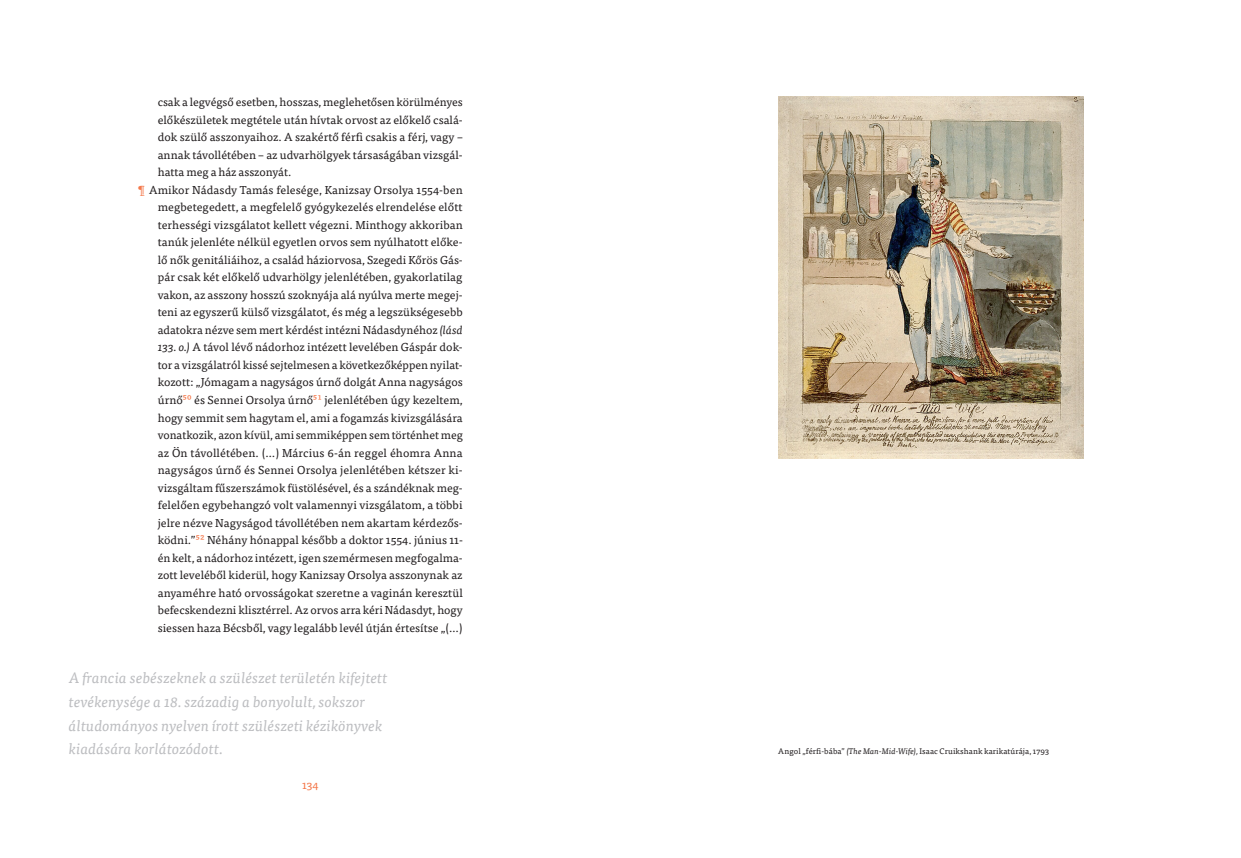
<style>
.page{position:relative;width:1241px;height:858px;background:#fff}
.page>*{position:absolute;margin:0;border:0;box-sizing:border-box;transform-origin:0 0}
.t1{font:italic 15px/23.8px "Tisa Pro";letter-spacing:.005em;color:#bcbdc0}
.t2{font:11.5px "Tisa Pro";color:#231f20}
.t3{font:11.5px "Tisa Pro";color:#f4794c}
.t4{font:8.12px "Tisa Pro";letter-spacing:.01em;color:#231f20}
.s1{color:#f4794c}
.s2{font-style:italic}
</style>
<div class="page">
<img style="left:778px;top:97px;width:304px;height:361px">
<p class="t2" style="left:158px;top:94px;width:306px">csak a legvégső esetben, hosszas, meglehetősen körülményes</p>
<p class="t2" style="left:158px;top:111px;width:306px">előkészületek megtétele után hívtak orvost az előkelő csalá-</p>
<p class="t2" style="left:158px;top:129px;width:306px">dok szülő asszonyaihoz. A szakértő férfi csakis a férj, vagy –</p>
<p class="t2" style="left:158px;top:146px;width:306px">annak távollétében – az udvarhölgyek társaságában vizsgál-</p>
<p class="t2" style="left:158px;top:164px;width:135px">hatta meg a ház asszonyát.</p>
<p class="t2" style="left:138px;top:181px;width:326px"><span class="s1">¶</span> Amikor Nádasdy Tamás felesége, Kanizsay Orsolya 1554-ben</p>
<p class="t2" style="left:158px;top:199px;width:306px">megbetegedett, a megfelelő gyógykezelés elrendelése előtt</p>
<p class="t2" style="left:158px;top:216px;width:306px">terhességi vizsgálatot kellett végezni. Minthogy akkoriban</p>
<p class="t2" style="left:158px;top:234px;width:306px">tanúk jelenléte nélkül egyetlen orvos sem nyúlhatott előke-</p>
<p class="t2" style="left:158px;top:251px;width:306px">lő nők genitáliáihoz, a család háziorvosa, Szegedi Kőrös Gás-</p>
<p class="t2" style="left:158px;top:269px;width:306px">pár csak két előkelő udvarhölgy jelenlétében, gyakorlatilag</p>
<p class="t2" style="left:158px;top:286px;width:306px">vakon, az asszony hosszú szoknyája alá nyúlva merte megej-</p>
<p class="t2" style="left:158px;top:304px;width:306px">teni az egyszerű külső vizsgálatot, és még a legszükségesebb</p>
<p class="t2" style="left:158px;top:321px;width:306px">adatokra nézve sem mert kérdést intézni Nádasdynéhoz <span class="s2">(lásd</span></p>
<p class="t2" style="left:158px;top:339px;width:306px"><span class="s2">133. o.)</span> A távol lévő nádorhoz intézett levelében Gáspár dok-</p>
<p class="t2" style="left:158px;top:356px;width:306px">tor a vizsgálatról kissé sejtelmesen a következőképpen nyilat-</p>
<p class="t2" style="left:158px;top:374px;width:306px">kozott: „Jómagam a nagyságos úrnő dolgát Anna nagyságos</p>
<p class="t2" style="left:158px;top:391px;width:306px">úrnő<span class="s1">50</span> és Sennei Orsolya úrnő<span class="s1">51</span> jelenlétében úgy kezeltem,</p>
<p class="t2" style="left:158px;top:409px;width:306px">hogy semmit sem hagytam el, ami a fogamzás kivizsgálására</p>
<p class="t2" style="left:158px;top:426px;width:306px">vonatkozik, azon kívül, ami semmiképpen sem történhet meg</p>
<p class="t2" style="left:158px;top:444px;width:306px">az Ön távollétében. (…) Március 6-án reggel éhomra Anna</p>
<p class="t2" style="left:158px;top:461px;width:306px">nagyságos úrnő és Sennei Orsolya jelenlétében kétszer ki-</p>
<p class="t2" style="left:158px;top:479px;width:306px">vizsgáltam fűszerszámok füstölésével, és a szándéknak meg-</p>
<p class="t2" style="left:158px;top:496px;width:306px">felelően egybehangzó volt valamennyi vizsgálatom, a többi</p>
<p class="t2" style="left:158px;top:514px;width:306px">jelre nézve Nagyságod távollétében nem akartam kérdezős-</p>
<p class="t2" style="left:158px;top:531px;width:306px">ködni.”<span class="s1">52</span> Néhány hónappal később a doktor 1554. június 11-</p>
<p class="t2" style="left:158px;top:549px;width:306px">én kelt, a nádorhoz intézett, igen szemérmesen megfogalma-</p>
<p class="t2" style="left:158px;top:566px;width:306px">zott leveléből kiderül, hogy Kanizsay Orsolya asszonynak az</p>
<p class="t2" style="left:158px;top:584px;width:306px">anyaméhre ható orvosságokat szeretne a vaginán keresztül</p>
<p class="t2" style="left:158px;top:601px;width:306px">befecskendezni klisztérrel. Az orvos arra kéri Nádasdyt, hogy</p>
<p class="t2" style="left:158px;top:619px;width:306px">siessen haza Bécsből, vagy legalább levél útján értesítse „(…)</p>
<h1 class="t1" style="left:69px;top:665px;width:320px">A francia sebészeknek a szülészet területén kifejtett tevékenysége a 18. századig a bonyolult, sokszor áltudományos nyelven írott szülészeti kézikönyvek kiadására korlátozódott.</h1>
<p class="t3" style="left:302px;top:776px;width:18px">134</p>
<p class="t4" style="left:778px;top:745px;width:272px">Angol „férfi-bába” <span class="s2">(The Man-Mid-Wife),</span> Isaac Cruikshank karikatúrája, 1793</p>
</div>
